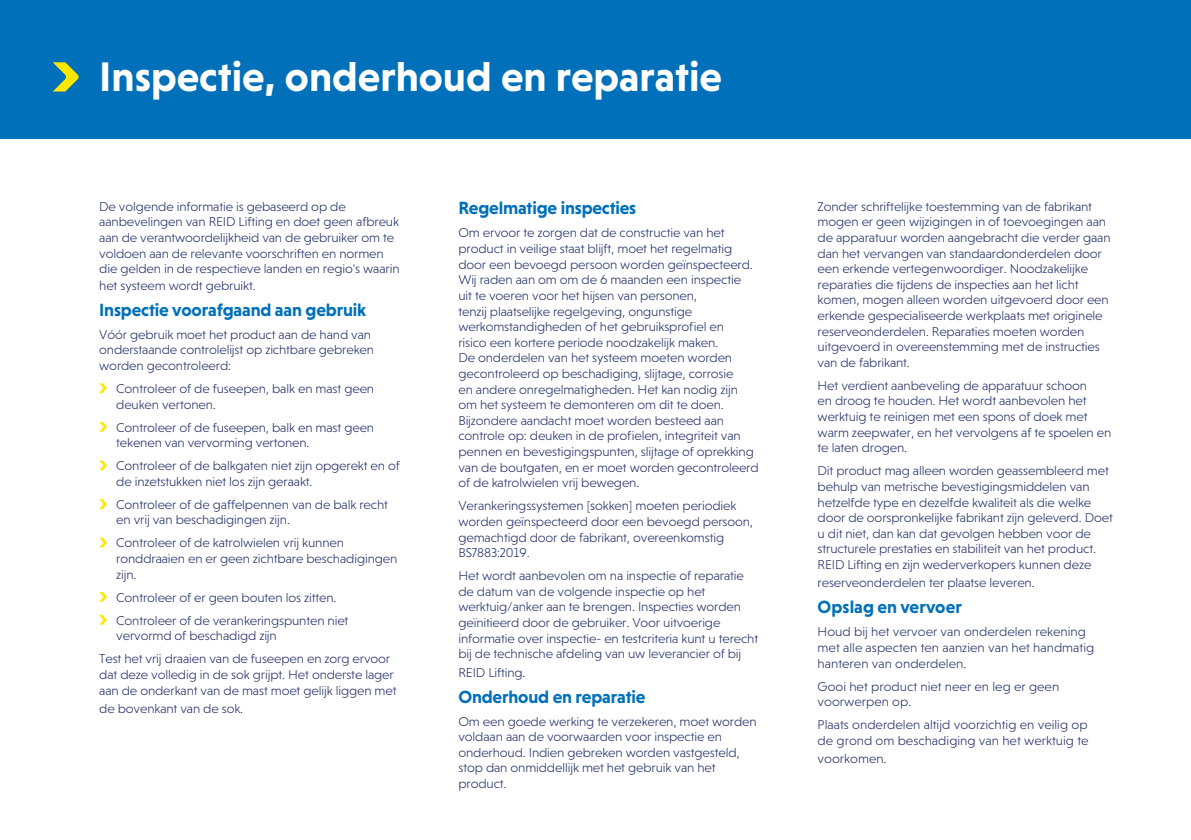
<style>
.page{position:relative;width:1191px;height:840px;background:#fff}
.page>*{position:absolute;margin:0;border:0;box-sizing:border-box;transform-origin:0 0}
.t1{font:700 42px "Niveau Grotesk";color:#fff}
.t2{font:700 18px "Niveau Grotesk";letter-spacing:-.01em;color:#0070ba}
.t3{font:300 13px/15.6px "Niveau Grotesk";letter-spacing:-.01em;color:#25316a}
</style>
<div class="page">
<div style="left:0;top:0;width:1191px;height:138px;background:#0070ba"></div>
<svg style="left:99px;top:383px;width:8px;height:10px"></svg>
<svg style="left:99px;top:422px;width:8px;height:9px"></svg>
<svg style="left:99px;top:460px;width:8px;height:10px"></svg>
<svg style="left:99px;top:499px;width:8px;height:9px"></svg>
<svg style="left:99px;top:537px;width:8px;height:10px"></svg>
<svg style="left:99px;top:592px;width:8px;height:9px"></svg>
<svg style="left:99px;top:615px;width:8px;height:9px"></svg>
<svg style="left:53px;top:62px;width:26px;height:29px"></svg>
<h1 class="t1" style="left:99px;top:52px;width:624px">Inspectie, onderhoud en reparatie</h1>
<p class="t3" style="left:99px;top:198px;width:302px">De volgende informatie is gebaseerd op de aanbevelingen van REID Lifting en doet geen afbreuk aan de verantwoordelijkheid van de gebruiker om te voldoen aan de relevante voorschriften en normen die gelden in de respectieve landen en regio's waarin het systeem wordt gebruikt.</p>
<h2 class="t2" style="left:99px;top:299px;width:268px">Inspectie voorafgaand aan gebruik</h2>
<p class="t3" style="left:99px;top:326px;width:276px">Vóór gebruik moet het product aan de hand van onderstaande controlelijst op zichtbare gebreken worden gecontroleerd:</p>
<p class="t3" style="left:116px;top:380px;width:259px">Controleer of de fuseepen, balk en mast geen deuken vertonen.</p>
<p class="t3" style="left:116px;top:419px;width:259px">Controleer of de fuseepen, balk en mast geen tekenen van vervorming vertonen.</p>
<p class="t3" style="left:116px;top:457px;width:285px">Controleer of de balkgaten niet zijn opgerekt en of de inzetstukken niet los zijn geraakt.</p>
<p class="t3" style="left:116px;top:496px;width:273px">Controleer of de gaffelpennen van de balk recht en vrij van beschadigingen zijn.</p>
<p class="t3" style="left:116px;top:535px;width:283px">Controleer of de katrolwielen vrij kunnen ronddraaien en er geen zichtbare beschadigingen zijn.</p>
<p class="t3" style="left:116px;top:585px;width:234px;line-height:23px">Controleer of er geen bouten los zitten.<br>Controleer of de verankeringspunten niet</p>
<p class="t3" style="left:99px;top:624px;width:292px;line-height:23px;text-indent:17px">vervormd of beschadigd zijn<br>Test het vrij draaien van de fuseepen en zorg ervoor</p>
<p class="t3" style="left:99px;top:666px;width:299px">dat deze volledig in de sok grijpt. Het onderste lager aan de onderkant van de mast moet gelijk liggen met</p>
<p class="t3" style="left:99px;top:700px;width:145px">de bovenkant van de sok.</p>
<h2 class="t2" style="left:458px;top:198px;width:179px">Regelmatige inspecties</h2>
<p class="t3" style="left:458px;top:225px;width:302px">Om ervoor te zorgen dat de constructie van het product in veilige staat blijft, moet het regelmatig door een bevoegd persoon worden geïnspecteerd.<br>Wij raden aan om om de 6 maanden een inspectie<br>uit te voeren voor het hijsen van personen,<br>tenzij plaatselijke regelgeving, ongunstige werkomstandigheden of het gebruiksprofiel en<br>risico een kortere periode noodzakelijk maken.<br>De onderdelen van het systeem moeten worden gecontroleerd op beschadiging, slijtage, corrosie<br>en andere onregelmatigheden. Het kan nodig zijn om het systeem te demonteren om dit te doen.<br>Bijzondere aandacht moet worden besteed aan controle op: deuken in de profielen, integriteit van pennen en bevestigingspunten, slijtage of oprekking van de boutgaten, en er moet worden gecontroleerd of de katrolwielen vrij bewegen.</p>
<p class="t3" style="left:458px;top:497px;width:296px">Verankeringssystemen [sokken] moeten periodiek worden geïnspecteerd door een bevoegd persoon, gemachtigd door de fabrikant, overeenkomstig BS7883:2019.</p>
<p class="t3" style="left:458px;top:567px;width:301px">Het wordt aanbevolen om na inspectie of reparatie de datum van de volgende inspectie op het werktuig/anker aan te brengen. Inspecties worden geïnitieerd door de gebruiker. Voor uitvoerige informatie over inspectie- en testcriteria kunt u terecht bij de technische afdeling van uw leverancier of bij</p>
<p class="t3" style="left:458px;top:664px;width:69px">REID Lifting.</p>
<h2 class="t2" style="left:458px;top:685px;width:188px">Onderhoud en reparatie</h2>
<p class="t3" style="left:458px;top:712px;width:300px">Om een goede werking te verzekeren, moet worden voldaan aan de voorwaarden voor inspectie en onderhoud. Indien gebreken worden vastgesteld, stop dan onmiddellijk met het gebruik van het product.</p>
<p class="t3" style="left:817px;top:198px;width:294px">Zonder schriftelijke toestemming van de fabrikant mogen er geen wijzigingen in of toevoegingen aan de apparatuur worden aangebracht die verder gaan dan het vervangen van standaardonderdelen door een erkende vertegenwoordiger. Noodzakelijke reparaties die tijdens de inspecties aan het licht komen, mogen alleen worden uitgevoerd door een erkende gespecialiseerde werkplaats met originele reserveonderdelen. Reparaties moeten worden uitgevoerd in overeenstemming met de instructies van de fabrikant.</p>
<p class="t3" style="left:817px;top:377px;width:295px">Het verdient aanbeveling de apparatuur schoon<br>en droog te houden. Het wordt aanbevolen het werktuig te reinigen met een spons of doek met warm zeepwater, en het vervolgens af te spoelen en te laten drogen.</p>
<p class="t3" style="left:817px;top:463px;width:297px">Dit product mag alleen worden geassembleerd met behulp van metrische bevestigingsmiddelen van hetzelfde type en dezelfde kwaliteit als die welke door de oorspronkelijke fabrikant zijn geleverd. Doet u dit niet, dan kan dat gevolgen hebben voor de structurele prestaties en stabiliteit van het product.<br>REID Lifting en zijn wederverkopers kunnen deze</p>
<p class="t3" style="left:817px;top:575px;width:219px">reserveonderdelen ter plaatse leveren.</p>
<h2 class="t2" style="left:817px;top:596px;width:146px">Opslag en vervoer</h2>
<p class="t3" style="left:817px;top:623px;width:278px">Houd bij het vervoer van onderdelen rekening met alle aspecten ten aanzien van het handmatig hanteren van onderdelen.</p>
<p class="t3" style="left:817px;top:677px;width:243px">Gooi het product niet neer en leg er geen voorwerpen op.</p>
<p class="t3" style="left:817px;top:716px;width:272px">Plaats onderdelen altijd voorzichtig en veilig op de grond om beschadiging van het werktuig te</p>
<p class="t3" style="left:817px;top:750px;width:70px">voorkomen.</p>
</div>
